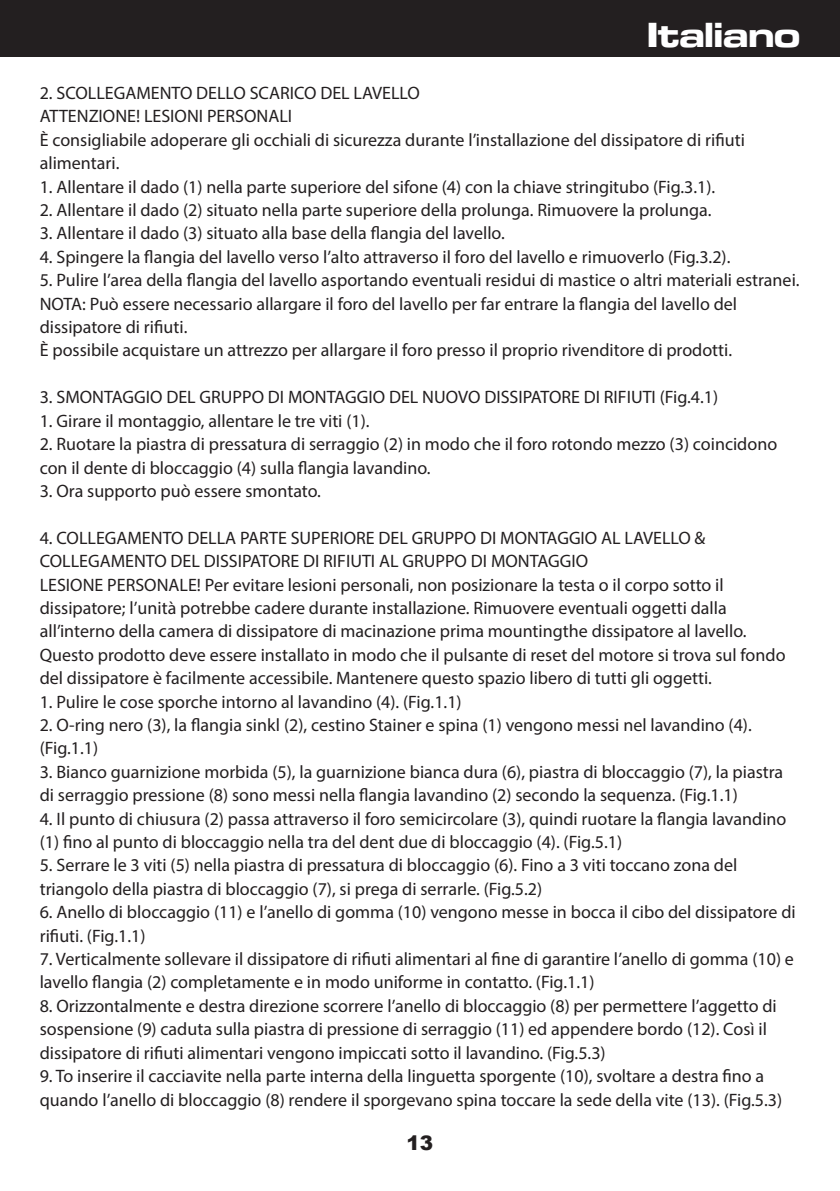
<style>
.page{position:relative;width:840px;height:1191px;background:#fff}
.page>*{position:absolute;margin:0;border:0;box-sizing:border-box;transform-origin:0 0}
.t1{font:36px "Microgramma DEE Bold Exte";color:#fff}
.t2{font:900 20px "Arial";color:#231f20}
.t3{font:18px/23.4px "Myriad Pro";color:#231f20}
</style>
<div class="page">
<div style="left:0;top:0;width:839px;height:57px;background:#231f20"></div>
<h1 class="t1" style="left:646px;top:11px;width:155px">Italiano</h1>
<p class="t3" style="left:40px;top:81px;width:706px">2. SCOLLEGAMENTO DELLO SCARICO DEL LAVELLO<br>ATTENZIONE! LESIONI PERSONALI<br>È consigliabile adoperare gli occhiali di sicurezza durante l’installazione del dissipatore di rifiuti alimentari.</p>
<p class="t3" style="left:40px;top:175px;width:676px">1. Allentare il dado (1) nella parte superiore del sifone (4) con la chiave stringitubo (Fig.3.1).</p>
<p class="t3" style="left:40px;top:198px;width:673px">2. Allentare il dado (2) situato nella parte superiore della prolunga. Rimuovere la prolunga.</p>
<p class="t3" style="left:40px;top:221px;width:466px">3. Allentare il dado (3) situato alla base della flangia del lavello.</p>
<p class="t3" style="left:40px;top:245px;width:691px">4. Spingere la flangia del lavello verso l’alto attraverso il foro del lavello e rimuoverlo (Fig.3.2).</p>
<p class="t3" style="left:40px;top:268px;width:761px">5. Pulire l’area della flangia del lavello asportando eventuali residui di mastice o altri materiali estranei.<br>NOTA: Può essere necessario allargare il foro del lavello per far entrare la flangia del lavello del dissipatore di rifiuti.<br>È possibile acquistare un attrezzo per allargare il foro presso il proprio rivenditore di prodotti.</p>
<p class="t3" style="left:40px;top:385px;width:679px">3. SMONTAGGIO DEL GRUPPO DI MONTAGGIO DEL NUOVO DISSIPATORE DI RIFIUTI (Fig.4.1)</p>
<p class="t3" style="left:40px;top:409px;width:331px">1. Girare il montaggio, allentare le tre viti (1).</p>
<p class="t3" style="left:40px;top:432px;width:738px">2. Ruotare la piastra di pressatura di serraggio (2) in modo che il foro rotondo mezzo (3) coincidono con il dente di bloccaggio (4) sulla flangia lavandino.</p>
<p class="t3" style="left:40px;top:479px;width:282px">3. Ora supporto può essere smontato.</p>
<p class="t3" style="left:40px;top:526px;width:747px">4. COLLEGAMENTO DELLA PARTE SUPERIORE DEL GRUPPO DI MONTAGGIO AL LAVELLO &amp; COLLEGAMENTO DEL DISSIPATORE DI RIFIUTI AL GRUPPO DI MONTAGGIO<br>LESIONE PERSONALE! Per evitare lesioni personali, non posizionare la testa o il corpo sotto il dissipatore; l’unità potrebbe cadere durante installazione. Rimuovere eventuali oggetti dalla all’interno della camera di dissipatore di macinazione prima mountingthe dissipatore al lavello.<br>Questo prodotto deve essere installato in modo che il pulsante di reset del motore si trova sul fondo del dissipatore è facilmente accessibile. Mantenere questo spazio libero di tutti gli oggetti.</p>
<p class="t3" style="left:40px;top:689px;width:423px">1. Pulire le cose sporche intorno al lavandino (4). (Fig.1.1)</p>
<p class="t3" style="left:40px;top:713px;width:713px">2. O-ring nero (3), la flangia sinkl (2), cestino Stainer e spina (1) vengono messi nel lavandino (4). (Fig.1.1)</p>
<p class="t3" style="left:40px;top:760px;width:744px">3. Bianco guarnizione morbida (5), la guarnizione bianca dura (6), piastra di bloccaggio (7), la piastra di serraggio pressione (8) sono messi nella flangia lavandino (2) secondo la sequenza. (Fig.1.1)</p>
<p class="t3" style="left:40px;top:806px;width:747px">4. Il punto di chiusura (2) passa attraverso il foro semicircolare (3), quindi ruotare la flangia lavandino (1) fino al punto di bloccaggio nella tra del dent due di bloccaggio (4). (Fig.5.1)</p>
<p class="t3" style="left:40px;top:853px;width:698px">5. Serrare le 3 viti (5) nella piastra di pressatura di bloccaggio (6). Fino a 3 viti toccano zona del triangolo della piastra di bloccaggio (7), si prega di serrarle. (Fig.5.2)</p>
<p class="t3" style="left:40px;top:900px;width:757px">6. Anello di bloccaggio (11) e l’anello di gomma (10) vengono messe in bocca il cibo del dissipatore di rifiuti. (Fig.1.1)</p>
<p class="t3" style="left:40px;top:947px;width:755px">7. Verticalmente sollevare il dissipatore di rifiuti alimentari al fine di garantire l’anello di gomma (10) e lavello flangia (2) completamente e in modo uniforme in contatto. (Fig.1.1)</p>
<p class="t3" style="left:40px;top:994px;width:738px">8. Orizzontalmente e destra direzione scorrere l’anello di bloccaggio (8) per permettere l’aggetto di sospensione (9) caduta sulla piastra di pressione di serraggio (11) ed appendere bordo (12). Così il dissipatore di rifiuti alimentari vengono impiccati sotto il lavandino. (Fig.5.3)</p>
<p class="t3" style="left:40px;top:1064px;width:743px">9. To inserire il cacciavite nella parte interna della linguetta sporgente (10), svoltare a destra fino a quando l’anello di bloccaggio (8) rendere il sporgevano spina toccare la sede della vite (13). (Fig.5.3)</p>
<p class="t2" style="left:406px;top:1128px;width:28px">13</p>
</div>
